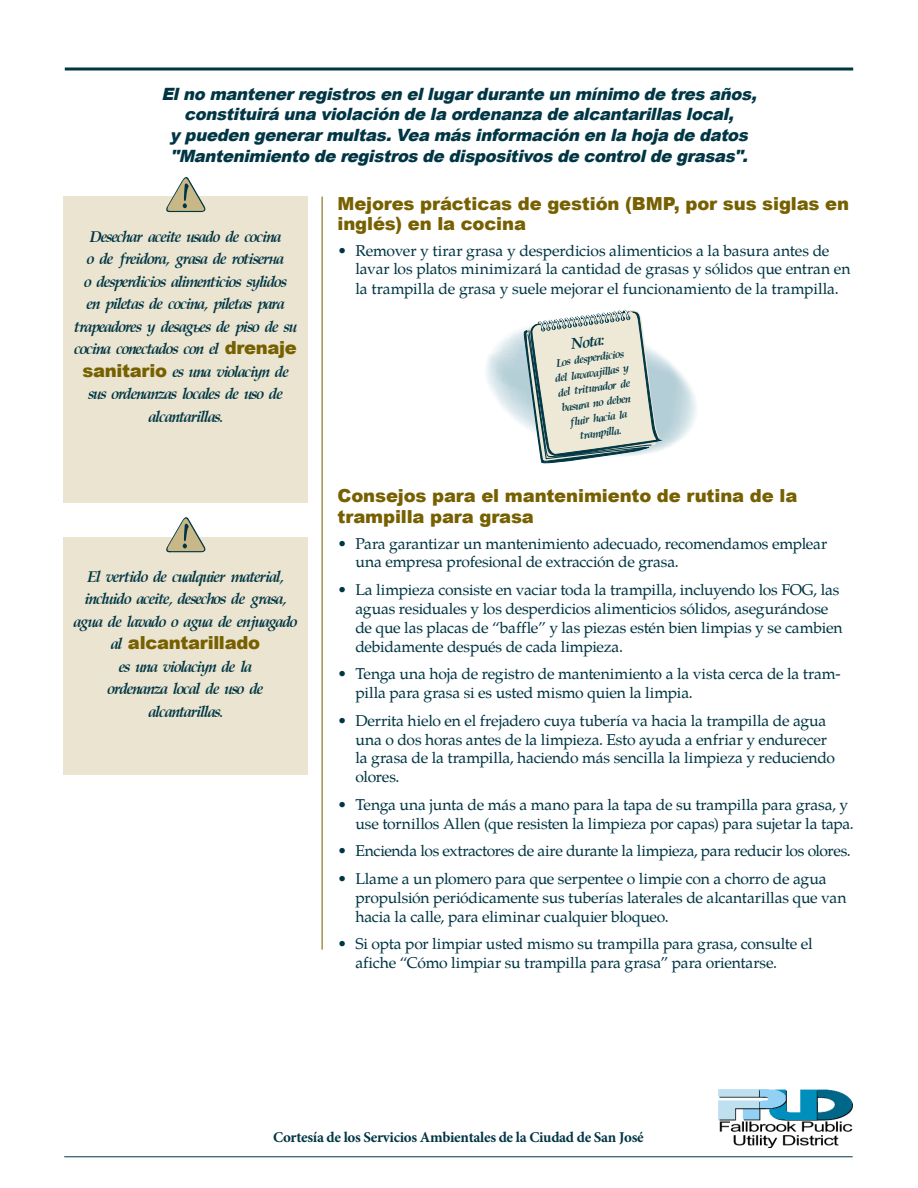
<style>
.page{position:relative;width:918px;height:1188px;background:#fff}
.page>*{position:absolute;margin:0;border:0;box-sizing:border-box;transform-origin:0 0}
.Warning_Note{font:italic 700 18px/22.5px "Palatino cyr";letter-spacing:-.05em;color:#003644;text-align:center}
.GS_serv_name_sub-bul{font:900 18px/20.9px "Arial";letter-spacing:-.005em;color:#766000}
.First_Body_Header{font:900 18px/20.9px "Arial";letter-spacing:-.005em;color:#766000}
.Note_Text{font:italic 700 18px "Palatino cyr";color:#003644}
.Sidebar{font:italic 900 16.95px/20.9px "Arial";color:#003644;text-align:center}
.GS_serv_name_bullet{font:15.75px/18.9px "Palatino";letter-spacing:-.015em;color:#003644}
.t1{font:700 15px "Minion Pro";letter-spacing:-.02em;color:#003644}
.Note_Text-2{font:italic 700 12.6px/15.1px "Palatino cyr";color:#003644;text-align:center}
.s1{font-family:"Arial";font-weight:900;font-style:normal;color:#766000}
</style>
<div class="page">
<hr style="left:322px;top:197px;width:1px;height:753px;background:#766000">
<svg style="left:486px;top:309px;width:211px;height:155px"></svg>
<hr style="left:65px;top:68px;width:788px;height:2px;background:#003644">
<div style="left:63px;top:537px;width:244px;height:237px;background:#eae4d0"></div>
<svg style="left:166px;top:517px;width:39px;height:35px"></svg>
<div style="left:63px;top:197px;width:244px;height:306px;background:#eae4d0"></div>
<svg style="left:166px;top:177px;width:39px;height:35px"></svg>
<hr style="left:64px;top:1157px;width:789px;height:1px;background:#003644">
<img style="left:718px;top:1089px;width:135px;height:59px">
<p class="Sidebar" style="left:161px;top:83px;width:602px">Elno mantenerregistrosen ellugardurante un mínimo de tresaños, constituirá una violación de la ordenanza de alcantarillaslocal,</p>
<p class="Sidebar" style="left:170px;top:124px;width:585px">ypueden generarmultas.Vea másinformación en la hoja de datos</p>
<p class="Sidebar" style="left:170px;top:145px;width:584px">"Mantenimiento de registrosde dispositivosde controlde grasas".</p>
<p class="Warning_Note" style="left:74px;top:225px;width:224px">Desechar aceite usado de cocina<br>o de freidora, grasa de rotisería<br>o desperdicios alimenticios sólidos<br>en piletas de cocina, piletas para trapeadores y desagües de piso de su cocina conectados con el <span class="s1">drenaje sanitario</span> es una violación de sus ordenanzas locales de uso de alcantarillas.</p>
<p class="Warning_Note" style="left:74px;top:565px;width:225px">El vertido de cualquier material, incluido aceite, desechos de grasa, agua de lavado o agua de enjuagado al <span class="s1">alcantarillado<br></span>es una violación de la<br>ordenanza local de uso de alcantarillas.</p>
<p class="GS_serv_name_sub-bul" style="left:338px;top:192px;width:513px">Mejores prácticas de gestión (BMP, por sus siglas en inglés) en la cocina</p>
<p class="GS_serv_name_bullet" style="left:356px;top:240px;width:497px;text-indent:-18px">• Remover y tirar grasa y desperdicios alimenticios a la basura antes de lavar los platos minimizará la cantidad de grasas y sólidos que entran en la trampilla de grasa y suele mejorar el funcionamiento de la trampilla.</p>
<p class="Note_Text" style="left:570px;top:334px;width:35px;rotate:-8deg">Nota:</p>
<p class="Note_Text-2" style="left:552px;top:356px;width:76px;rotate:-8deg">Los desperdicios del lavavajillas y del triturador de basura no deben fluir hacia la trampilla.</p>
<p class="First_Body_Header" style="left:338px;top:485px;width:461px">Consejos para el mantenimiento de rutina de la trampilla para grasa</p>
<p class="GS_serv_name_bullet" style="left:356px;top:532px;width:473px;text-indent:-18px">• Para garantizar un mantenimiento adecuado, recomendamos emplear una empresa profesional de extracción de grasa.</p>
<p class="GS_serv_name_bullet" style="left:356px;top:579px;width:489px;text-indent:-18px">• La limpieza consiste en vaciar toda la trampilla, incluyendo los FOG, las aguas residuales y los desperdicios alimenticios sólidos, asegurándose de que las placas de “baffle” y las piezas estén bien limpias y se cambien debidamente después de cada limpieza.</p>
<p class="GS_serv_name_bullet" style="left:356px;top:663px;width:487px;text-indent:-18px">• Tenga una hoja de registro de mantenimiento a la vista cerca de la tram&shy;pilla para grasa si es usted mismo quien la limpia.</p>
<p class="GS_serv_name_bullet" style="left:356px;top:710px;width:481px;text-indent:-18px">• Derrita hielo en el frejadero cuya tubería va hacia la trampilla de agua una o dos horas antes de la limpieza. Esto ayuda a enfriar y endurecer la grasa de la trampilla, haciendo más sencilla la limpieza y reduciendo olores.</p>
<p class="GS_serv_name_bullet" style="left:356px;top:794px;width:500px;text-indent:-18px">• Tenga una junta de más a mano para la tapa de su trampilla para grasa, y use tornillos Allen (que resisten la limpieza por capas) para sujetar la tapa.</p>
<p class="GS_serv_name_bullet" style="left:338px;top:840px;width:515px">• Encienda los extractores de aire durante la limpieza, para reducir los olores.</p>
<p class="GS_serv_name_bullet" style="left:356px;top:868px;width:493px;text-indent:-18px">• Llame a un plomero para que serpentee o limpie con a chorro de agua propulsión periódicamente sus tuberías laterales de alcantarillas que van hacia la calle, para eliminar cualquier bloqueo.</p>
<p class="GS_serv_name_bullet" style="left:356px;top:933px;width:459px;text-indent:-18px">• Si opta por limpiar usted mismo su trampilla para grasa, consulte el afiche “Cómo limpiar su trampilla para grasa” para orientarse.</p>
<p class="t1" style="left:273px;top:1127px;width:372px">Cortesía de los Servicios Ambientales de la Ciudad de San José</p>
</div>
